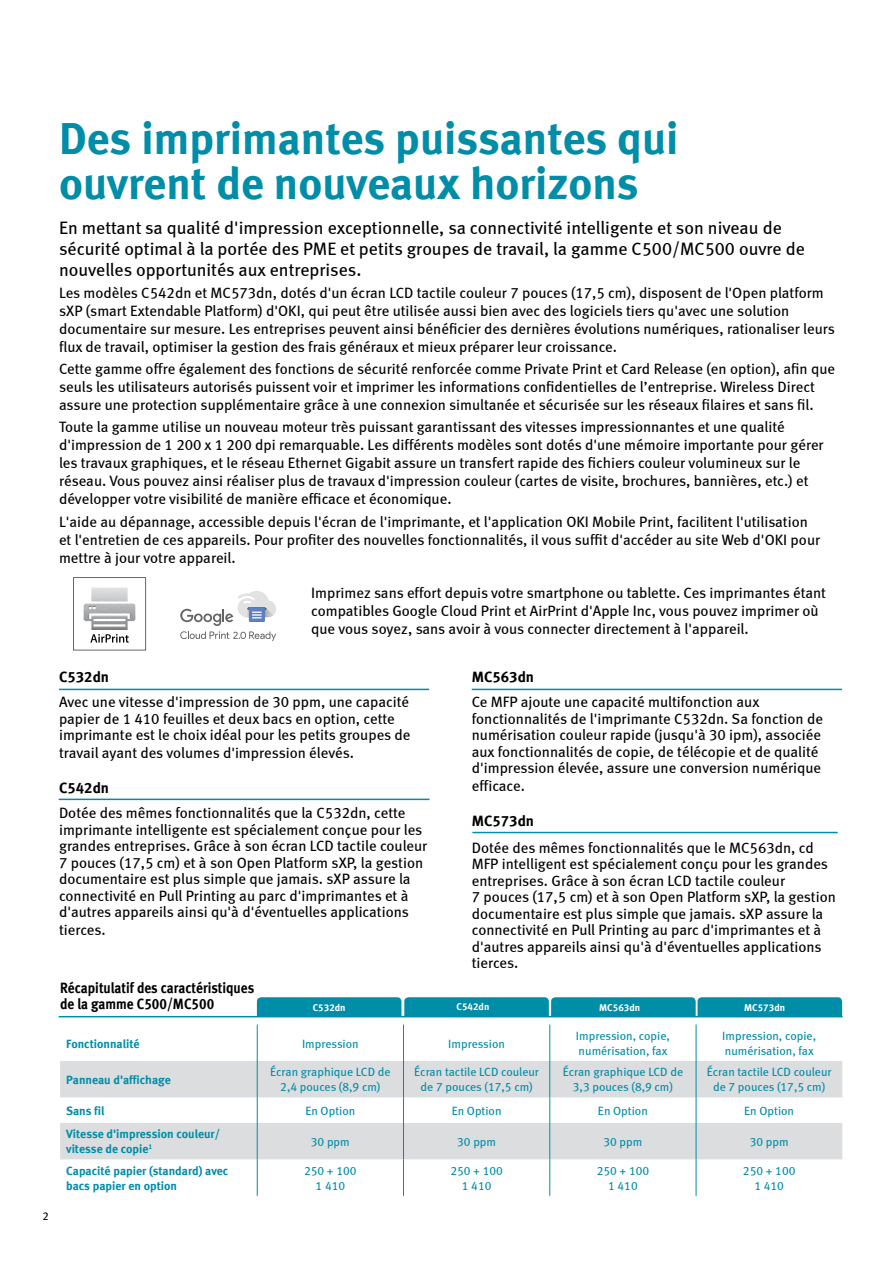
<style>
.page{position:relative;width:893px;height:1263px;background:#fff}
.page>*{position:absolute;margin:0;border:0;box-sizing:border-box;transform-origin:0 0}
.t1{font:45px/45px "Meta Bold LF";color:#008da8}
.t2{font:18px/21px "Meta Book LF";color:#000}
.t3{font:15px/16.5px "Meta Book LF";color:#000}
.t4{font:15px/16.5px "Meta Bold LF";color:#000;scale:.9 1}
.t5{font:15px "Meta Bold LF";color:#000}
.t6{font:12px/15px "Meta Book LF";color:#008da8;text-align:center}
.t7{font:12px/15px "Meta Bold LF";color:#008da8}
.t8{font:11.25px "Meta Book LF";color:#000}
.t9{font:9.9px "Meta Bold LF";color:#fff}
</style>
<div class="page">
<hr style="left:59px;top:1016px;width:783px;height:1px;background:#008da8">
<svg style="left:60px;top:1061px;width:782px;height:98px;fill:#dcddde"></svg>
<hr style="left:257px;top:1024px;width:1px;height:37px;background:#008da8">
<hr style="left:403px;top:1024px;width:1px;height:37px;background:#008da8">
<hr style="left:549px;top:1024px;width:1px;height:37px;background:#008da8">
<hr style="left:696px;top:1024px;width:1px;height:37px;background:#008da8">
<hr style="left:257px;top:1061px;width:1px;height:36px;background:#008da8">
<hr style="left:403px;top:1061px;width:1px;height:36px;background:#008da8">
<hr style="left:549px;top:1061px;width:1px;height:36px;background:#008da8">
<hr style="left:696px;top:1061px;width:1px;height:36px;background:#008da8">
<svg style="left:257px;top:1097px;width:1px;height:26px"></svg>
<svg style="left:403px;top:1097px;width:1px;height:26px"></svg>
<svg style="left:549px;top:1097px;width:1px;height:26px"></svg>
<svg style="left:696px;top:1097px;width:1px;height:26px"></svg>
<hr style="left:257px;top:1123px;width:1px;height:36px;background:#008da8">
<hr style="left:403px;top:1123px;width:1px;height:36px;background:#008da8">
<hr style="left:549px;top:1123px;width:1px;height:36px;background:#008da8">
<hr style="left:696px;top:1123px;width:1px;height:36px;background:#008da8">
<hr style="left:257px;top:1159px;width:1px;height:37px;background:#008da8">
<hr style="left:403px;top:1159px;width:1px;height:37px;background:#008da8">
<hr style="left:549px;top:1159px;width:1px;height:37px;background:#008da8">
<hr style="left:696px;top:1159px;width:1px;height:37px;background:#008da8">
<svg style="left:73px;top:577px;width:73px;height:73px"></svg>
<img style="left:77px;top:584px;width:65px;height:47px">
<svg style="left:180px;top:591px;width:96px;height:50px"></svg>
<svg style="left:257px;top:997px;width:585px;height:19px;background:#0790aa"></svg>
<hr style="left:59px;top:689px;width:370px;height:1px;background:#008da8">
<hr style="left:472px;top:689px;width:370px;height:1px;background:#008da8">
<hr style="left:59px;top:799px;width:370px;height:1px;background:#008da8">
<hr style="left:472px;top:832px;width:366px;height:1px;background:#008da8">
<h1 class="t1" style="left:59px;top:116px;width:621px">Des imprimantes puissantes qui ouvrent de nouveaux horizons</h1>
<p class="t2" style="left:59px;top:217px;width:747px">En mettant sa qualité d'impression exceptionnelle, sa connectivité intelligente et son niveau de sécurité optimal à la portée des PME et petits groupes de travail, la gamme C500/MC500 ouvre de nouvelles opportunités aux entreprises.</p>
<p class="t3" style="left:59px;top:284px;width:777px;line-height:18px">Les modèles C542dn et MC573dn, dotés d'un écran LCD tactile couleur 7 pouces (17,5 cm), disposent de l'Open platform sXP (smart Extendable Platform) d'OKI, qui peut être utilisée aussi bien avec des logiciels tiers qu'avec une solution documentaire sur mesure. Les entreprises peuvent ainsi bénéficier des dernières évolutions numériques, rationaliser leurs flux de travail, optimiser la gestion des frais généraux et mieux préparer leur croissance.</p>
<p class="t3" style="left:59px;top:360px;width:778px;line-height:18px">Cette gamme offre également des fonctions de sécurité renforcée comme Private Print et Card Release (en option), afin que seuls les utilisateurs autorisés puissent voir et imprimer les informations confidentielles de l’entreprise. Wireless Direct assure une protection supplémentaire grâce à une connexion simultanée et sécurisée sur les réseaux filaires et sans fil.</p>
<p class="t3" style="left:59px;top:418px;width:766px;line-height:18px">Toute la gamme utilise un nouveau moteur très puissant garantissant des vitesses impressionnantes et une qualité d'impression de 1 200 x 1 200 dpi remarquable. Les différents modèles sont dotés d'une mémoire importante pour gérer les travaux graphiques, et le réseau Ethernet Gigabit assure un transfert rapide des fichiers couleur volumineux sur le réseau. Vous pouvez ainsi réaliser plus de travaux d'impression couleur (cartes de visite, brochures, bannières, etc.) et développer votre visibilité de manière efficace et économique.</p>
<p class="t3" style="left:59px;top:512px;width:763px;line-height:18px">L'aide au dépannage, accessible depuis l'écran de l'imprimante, et l'application OKI Mobile Print, facilitent l'utilisation et l'entretien de ces appareils. Pour profiter des nouvelles fonctionnalités, il vous suffit d'accéder au site Web d'OKI pour mettre à jour votre appareil.</p>
<p class="t3" style="left:311px;top:583px;width:516px;line-height:18px">Imprimez sans effort depuis votre smartphone ou tablette. Ces imprimantes étant compatibles Google Cloud Print et AirPrint d'Apple Inc, vous pouvez imprimer où que vous soyez, sans avoir à vous connecter directement à l'appareil.</p>
<p class="t8" style="left:43px;top:1210px;width:8px">2</p>
<p class="t5" style="left:59px;top:668px;width:52px">C532dn</p>
<p class="t3" style="left:59px;top:694px;width:353px">Avec une vitesse d'impression de 30 ppm, une capacité papier de 1 410 feuilles et deux bacs en option, cette imprimante est le choix idéal pour les petits groupes de</p>
<p class="t3" style="left:59px;top:745px;width:297px">travail ayant des volumes d'impression élevés.</p>
<p class="t5" style="left:59px;top:779px;width:52px">C542dn</p>
<p class="t3" style="left:59px;top:805px;width:370px">Dotée des mêmes fonctionnalités que la C532dn, cette imprimante intelligente est spécialement conçue pour les grandes entreprises. Grâce à son écran LCD tactile couleur 7 pouces (17,5 cm) et à son Open Platform sXP, la gestion documentaire est plus simple que jamais. sXP assure la connectivité en Pull Printing au parc d'imprimantes et à d'autres appareils ainsi qu'à d'éventuelles applications</p>
<p class="t3" style="left:59px;top:922px;width:48px">tierces.</p>
<p class="t5" style="left:472px;top:668px;width:64px">MC563dn</p>
<p class="t3" style="left:472px;top:694px;width:353px">Ce MFP ajoute une capacité multifonction aux fonctionnalités de l'imprimante C532dn. Sa fonction de numérisation couleur rapide (jusqu'à 30 ipm), associée aux fonctionnalités de copie, de télécopie et de qualité d'impression élevée, assure une conversion numérique</p>
<p class="t3" style="left:472px;top:778px;width:55px">efficace.</p>
<p class="t5" style="left:472px;top:812px;width:64px">MC573dn</p>
<p class="t3" style="left:472px;top:839px;width:366px">Dotée des mêmes fonctionnalités que le MC563dn, cd MFP intelligent est spécialement conçu pour les grandes entreprises. Grâce à son écran LCD tactile couleur<br>7 pouces (17,5 cm) et à son Open Platform sXP, la gestion documentaire est plus simple que jamais. sXP assure la connectivité en Pull Printing au parc d'imprimantes et à d'autres appareils ainsi qu'à d'éventuelles applications tierces.</p>
<p class="t4" style="left:60px;top:979px;width:217px">Récapitulatif des caractéristiques de la gamme C500/MC500</p>
<p class="t7" style="left:66px;top:1036px;width:75px">Fonctionnalité</p>
<p class="t6" style="left:302px;top:1036px;width:58px">Impression</p>
<p class="t6" style="left:448px;top:1036px;width:58px">Impression</p>
<p class="t6" style="left:576px;top:1028px;width:95px;text-align:left">Impression, copie, numérisation, fax</p>
<p class="t6" style="left:722px;top:1028px;width:95px;text-align:left">Impression, copie, numérisation, fax</p>
<p class="t7" style="left:66px;top:1072px;width:106px">Panneau d'affichage</p>
<p class="t6" style="left:270px;top:1064px;width:122px">Écran graphique LCD de<br>2,4 pouces (8,9 cm)</p>
<p class="t6" style="left:414px;top:1064px;width:126px">Écran tactile LCD couleur de 7 pouces (17,5 cm)</p>
<p class="t6" style="left:563px;top:1064px;width:122px">Écran graphique LCD de<br>3,3 pouces (8,9 cm)</p>
<p class="t6" style="left:707px;top:1064px;width:126px">Écran tactile LCD couleur de 7 pouces (17,5 cm)</p>
<p class="t7" style="left:66px;top:1103px;width:40px">Sans fil</p>
<p class="t6" style="left:305px;top:1103px;width:51px">En Option</p>
<p class="t6" style="left:452px;top:1103px;width:51px">En Option</p>
<p class="t6" style="left:598px;top:1103px;width:51px">En Option</p>
<p class="t6" style="left:744px;top:1103px;width:51px">En Option</p>
<p class="t7" style="left:66px;top:1126px;width:155px">Vitesse d'impression couleur/ vitesse de copie<sup>1</sup></p>
<p class="t6" style="left:311px;top:1134px;width:40px">30 ppm</p>
<p class="t6" style="left:457px;top:1134px;width:40px">30 ppm</p>
<p class="t6" style="left:603px;top:1134px;width:40px">30 ppm</p>
<p class="t6" style="left:750px;top:1134px;width:40px">30 ppm</p>
<p class="t7" style="left:66px;top:1163px;width:164px">Capacité papier (standard) avec bacs papier en option</p>
<p class="t6" style="left:304px;top:1163px;width:54px">250 + 100<br>1 410</p>
<p class="t6" style="left:450px;top:1163px;width:54px">250 + 100<br>1 410</p>
<p class="t6" style="left:597px;top:1163px;width:54px">250 + 100<br>1 410</p>
<p class="t6" style="left:743px;top:1163px;width:54px">250 + 100<br>1 410</p>
<p class="t9" style="left:313px;top:1001px;width:34px">C532dn</p>
<p class="t9" style="left:456px;top:1001px;width:34px">C542dn</p>
<p class="t9" style="left:744px;top:1001px;width:43px">MC573dn</p>
<p class="t9" style="left:599px;top:1001px;width:43px">MC563dn</p>
</div>
